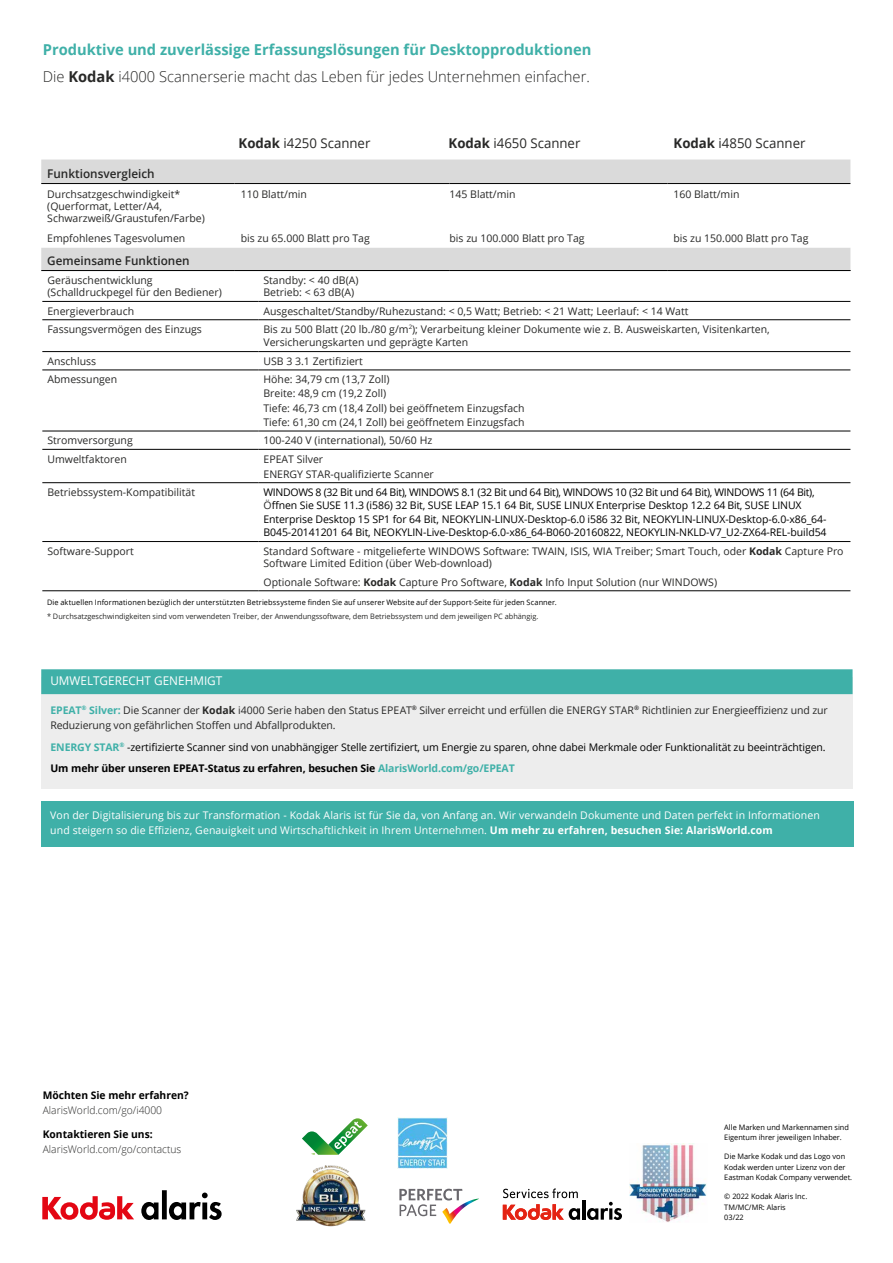
<style>
.page{position:relative;width:893px;height:1263px;background:#fff}
.page>*{position:absolute;margin:0;border:0;box-sizing:border-box;transform-origin:0 0}
.t1{font:700 15px/27px "Open Sans";color:#3fb0a8}
.t2{font:13.5px "Open Sans";color:#282827}
.t3{font:600 12px "Open Sans";color:#282827}
.t4{font:12px "Open Sans";color:#fff}
.t5{font:10.5px/12px "Open Sans";color:#282827}
.t6{font:10.5px/13.5px "Open Sans";letter-spacing:-.01em;color:#000}
.t7{font:10.5px/15px "Open Sans";letter-spacing:.01em;color:#fff}
.t8{font:300 10.5px "Open Sans";color:#282827}
.t9{font:700 10.5px "Open Sans";color:#000}
.t10{font:7.5px/10.5px "Open Sans";color:#000}
.t11{font:7.5px "Open Sans";color:#282827}
.s1{font-weight:300;color:#282827}
.s2{color:#282827}
.s3{font-weight:700}
.s4{font-weight:700;color:#3fb0a8}
</style>
<div class="page">
<svg style="left:42px;top:271px;width:808px;height:272px"></svg>
<svg style="left:42px;top:302px;width:808px;height:129px"></svg>
<svg style="left:42px;top:320px;width:808px;height:31px"></svg>
<svg style="left:42px;top:432px;width:808px;height:109px"></svg>
<hr style="left:42px;top:301px;width:216px;height:1px;background:#000">
<hr style="left:258px;top:301px;width:592px;height:1px;background:#000">
<hr style="left:42px;top:319px;width:216px;height:1px;background:#000">
<hr style="left:258px;top:319px;width:592px;height:1px;background:#000">
<hr style="left:42px;top:351px;width:216px;height:1px;background:#000">
<hr style="left:258px;top:351px;width:592px;height:1px;background:#000">
<hr style="left:42px;top:370px;width:216px;height:1px;background:#000">
<hr style="left:258px;top:370px;width:592px;height:1px;background:#000">
<hr style="left:42px;top:431px;width:216px;height:1px;background:#000">
<hr style="left:258px;top:431px;width:592px;height:1px;background:#000">
<hr style="left:42px;top:449px;width:216px;height:1px;background:#000">
<hr style="left:258px;top:449px;width:592px;height:1px;background:#000">
<hr style="left:42px;top:482px;width:216px;height:1px;background:#000">
<hr style="left:42px;top:541px;width:216px;height:1px;background:#000">
<hr style="left:258px;top:482px;width:592px;height:1px;background:#000">
<hr style="left:258px;top:541px;width:592px;height:1px;background:#000">
<hr style="left:42px;top:590px;width:216px;height:1px;background:#000">
<hr style="left:258px;top:590px;width:592px;height:1px;background:#000">
<svg style="left:41px;top:160px;width:809px;height:110px"></svg>
<hr style="left:41px;top:183px;width:194px;height:1px;background:#000">
<hr style="left:235px;top:183px;width:214px;height:1px;background:#000">
<hr style="left:449px;top:183px;width:218px;height:1px;background:#000">
<hr style="left:667px;top:183px;width:183px;height:1px;background:#000">
<hr style="left:41px;top:270px;width:194px;height:1px;background:#000">
<hr style="left:235px;top:270px;width:214px;height:1px;background:#000">
<hr style="left:449px;top:270px;width:218px;height:1px;background:#000">
<hr style="left:667px;top:270px;width:183px;height:1px;background:#000">
<div style="left:41px;top:677px;width:812px;height:112px;background:#ededed"></div>
<div style="left:41px;top:669px;width:812px;height:25px;background:#3fb0a8"></div>
<div style="left:41px;top:801px;width:813px;height:45px;background:#3fb0a8"></div>
<svg style="left:42px;top:1196px;width:92px;height:24px"></svg>
<svg style="left:141px;top:1190px;width:81px;height:30px"></svg>
<img style="left:397px;top:1117px;width:51px;height:52px">
<svg style="left:503px;top:1188px;width:75px;height:10px"></svg>
<svg style="left:503px;top:1204px;width:77px;height:16px"></svg>
<hr style="left:582px;top:1200px;width:3px;height:19px;background:#000">
<svg style="left:587px;top:1202px;width:35px;height:18px"></svg>
<svg style="left:399px;top:1189px;width:80px;height:34px"></svg>
<img style="left:296px;top:1165px;width:70px;height:62px">
<svg style="left:302px;top:1118px;width:66px;height:37px"></svg>
<img style="left:630px;top:1144px;width:77px;height:78px">
<h1 class="t1" style="left:43px;top:35px;width:550px">Produktive und zuverlässige Erfassungslösungen für Desktopproduktionen<br><span class="s1">Die</span> <span class="s2">Kodak</span> <span class="s1">i4000 Scannerserie macht das Leben für jedes Unternehmen einfacher.</span></h1>
<p class="t2" style="left:239px;top:133px;width:133px"><span class="s3">Kodak</span> i4250 Scanner</p>
<p class="t2" style="left:449px;top:133px;width:133px"><span class="s3">Kodak</span> i4650 Scanner</p>
<p class="t2" style="left:674px;top:133px;width:133px"><span class="s3">Kodak</span> i4850 Scanner</p>
<p class="t3" style="left:47px;top:165px;width:109px">Funktionsvergleich</p>
<p class="t5" style="left:47px;top:187px;width:159px">Durchsatzgeschwindigkeit* (Querformat, Letter/A4,<br>Schwarzweiß/Graustufen/Farbe)</p>
<p class="t5" style="left:241px;top:187px;width:68px">110 Blatt/min</p>
<p class="t5" style="left:449px;top:187px;width:68px">145 Blatt/min</p>
<p class="t5" style="left:673px;top:187px;width:68px">160 Blatt/min</p>
<p class="t5" style="left:47px;top:232px;width:140px">Empfohlenes Tagesvolumen</p>
<p class="t5" style="left:241px;top:232px;width:131px">bis zu 65.000 Blatt pro Tag</p>
<p class="t5" style="left:449px;top:232px;width:137px">bis zu 100.000 Blatt pro Tag</p>
<p class="t5" style="left:673px;top:232px;width:137px">bis zu 150.000 Blatt pro Tag</p>
<p class="t3" style="left:47px;top:252px;width:144px">Gemeinsame Funktionen</p>
<p class="t5" style="left:47px;top:273px;width:176px;line-height:12.6px">Geräuschentwicklung (Schalldruckpegel für den Bediener)</p>
<p class="t5" style="left:263px;top:274px;width:97px">Standby: &lt; 40 dB(A)<br>Betrieb: &lt; 63 dB(A)</p>
<p class="t5" style="left:47px;top:304px;width:88px">Energieverbrauch</p>
<p class="t5" style="left:263px;top:304px;width:426px">Ausgeschaltet/Standby/Ruhezustand: &lt; 0,5 Watt; Betrieb: &lt; 21 Watt; Leerlauf: &lt; 14 Watt</p>
<p class="t5" style="left:47px;top:323px;width:156px">Fassungsvermögen des Einzugs</p>
<p class="t5" style="left:263px;top:322px;width:508px;line-height:13.5px">Bis zu 500 Blatt (20 lb./80 g/m<sup>2</sup>); Verarbeitung kleiner Dokumente wie z. B. Ausweiskarten, Visitenkarten,<br>Versicherungskarten und geprägte Karten</p>
<p class="t5" style="left:47px;top:355px;width:50px">Anschluss</p>
<p class="t5" style="left:263px;top:355px;width:101px">USB 3 3.1 Zertifiziert</p>
<p class="t5" style="left:47px;top:373px;width:71px">Abmessungen</p>
<p class="t5" style="left:263px;top:372px;width:263px;line-height:14.2px">Höhe: 34,79 cm (13,7 Zoll)<br>Breite: 48,9 cm (19,2 Zoll)<br>Tiefe: 46,73 cm (18,4 Zoll) bei geöffnetem Einzugsfach Tiefe: 61,30 cm (24,1 Zoll) bei geöffnetem Einzugsfach</p>
<p class="t5" style="left:47px;top:434px;width:87px">Stromversorgung</p>
<p class="t5" style="left:263px;top:434px;width:170px">100-240 V (international), 50/60 Hz</p>
<p class="t5" style="left:47px;top:452px;width:81px">Umweltfaktoren</p>
<p class="t5" style="left:263px;top:451px;width:172px;line-height:15px">EPEAT Silver<br>ENERGY STAR-qualifizierte Scanner</p>
<p class="t5" style="left:47px;top:486px;width:149px">Betriebssystem-Kompatibilität</p>
<p class="t6" style="left:263px;top:485px;width:565px">WINDOWS 8 (32 Bit und 64 Bit), WINDOWS 8.1 (32 Bit und 64 Bit), WINDOWS 10 (32 Bit und 64 Bit), WINDOWS 11 (64 Bit), <span class="s2">Ö</span>ffnen Sie SUSE 11.3 (i586) 32 Bit, SUSE LEAP 15.1 64 Bit, SUSE LINUX Enterprise Desktop 12.2 64 Bit, SUSE LINUX Enterprise Desktop 15 SP1 for 64 Bit, NEOKYLIN-LINUX-Desktop-6.0 i586 32 Bit, NEOKYLIN-LINUX-Desktop-6.0-x86_64- B045-20141201 64 Bit, NEOKYLIN-Live-Desktop-6.0-x86_64-B060-20160822, NEOKYLIN-NKLD-V7_U2-ZX64-REL-build54</p>
<p class="t5" style="left:47px;top:545px;width:88px">Software-Support</p>
<p class="t5" style="left:263px;top:545px;width:582px">Standard Software - mitgelieferte WINDOWS Software: TWAIN, ISIS, WIA Treiber; Smart Touch, oder <span class="s3">Kodak</span> Capture Pro<br>Software Limited Edition (über Web-download)</p>
<p class="t5" style="left:263px;top:575px;width:455px">Optionale Software: <span class="s3">Kodak</span> Capture Pro Software, <span class="s3">Kodak</span> Info Input Solution (nur WINDOWS)</p>
<p class="t10" style="left:47px;top:597px;width:511px">Die aktuellen Informationen bezüglich der unterstützten Betriebssysteme finden Sie auf unserer Website auf der Support-Seite für jeden Scanner.</p>
<p class="t11" style="left:47px;top:611px;width:493px">* Durchsatzgeschwindigkeiten sind vom verwendeten Treiber, der Anwendungssoftware, dem Betriebssystem und dem jeweiligen PC abhängig.</p>
<p class="t4" style="left:50px;top:672px;width:173px">UMWELTGERECHT GENEHMIGT</p>
<p class="t5" style="left:50px;top:702px;width:779px;line-height:15px"><span class="s4">EPEAT</span><sup>®</sup> <span class="s4">Silver:</span> Die Scanner der <span class="s3">Kodak</span> i4000 Serie haben den Status EPEAT<sup>®</sup> Silver erreicht und erfüllen die ENERGY STAR<sup>®</sup> Richtlinien zur Energieeffizienz und zur<br>Reduzierung von gefährlichen Stoffen und Abfallprodukten.</p>
<p class="t6" style="left:50px;top:735px;width:777px;line-height:21.8px"><span class="s4">ENERGY STAR</span><sup>®</sup> -zertifizierte Scanner sind von unabhängiger Stelle zertifiziert, um Energie zu sparen, ohne dabei Merkmale oder Funktionalität zu beeinträchtigen.<br><span class="s3">Um mehr über unseren EPEAT-Status zu erfahren, besuchen Sie</span> <span class="s4">AlarisWorld.com/go/EPEAT</span></p>
<p class="t7" style="left:50px;top:808px;width:771px">Von der Digitalisierung bis zur Transformation - Kodak Alaris ist für Sie da, von Anfang an. Wir verwandeln Dokumente und Daten perfekt in Informationen und steigern so die Effizienz, Genauigkeit und Wirtschaftlichkeit in Ihrem Unternehmen. <span class="s3">Um mehr zu erfahren, besuchen Sie: AlarisWorld.com</span></p>
<p class="t9" style="left:43px;top:1087px;width:148px">Möchten Sie mehr erfahren?</p>
<p class="t8" style="left:43px;top:1103px;width:121px">AlarisWorld.com/go/i4000</p>
<p class="t9" style="left:43px;top:1126px;width:112px">Kontaktieren Sie uns:</p>
<p class="t8" style="left:43px;top:1142px;width:140px">AlarisWorld.com/go/contactus</p>
<p class="t10" style="left:724px;top:1121px;width:126px">Alle Marken und Markennamen sind<br>Eigentum ihrer jeweiligen Inhaber.</p>
<p class="t10" style="left:724px;top:1151px;width:129px">Die Marke Kodak und das Logo von<br>Kodak werden unter Lizenz von der<br>Eastman Kodak Company verwendet.</p>
<p class="t10" style="left:724px;top:1191px;width:84px">© 2022 Kodak Alaris Inc.<br>TM/MC/MR: Alaris<br>03/22</p>
</div>
